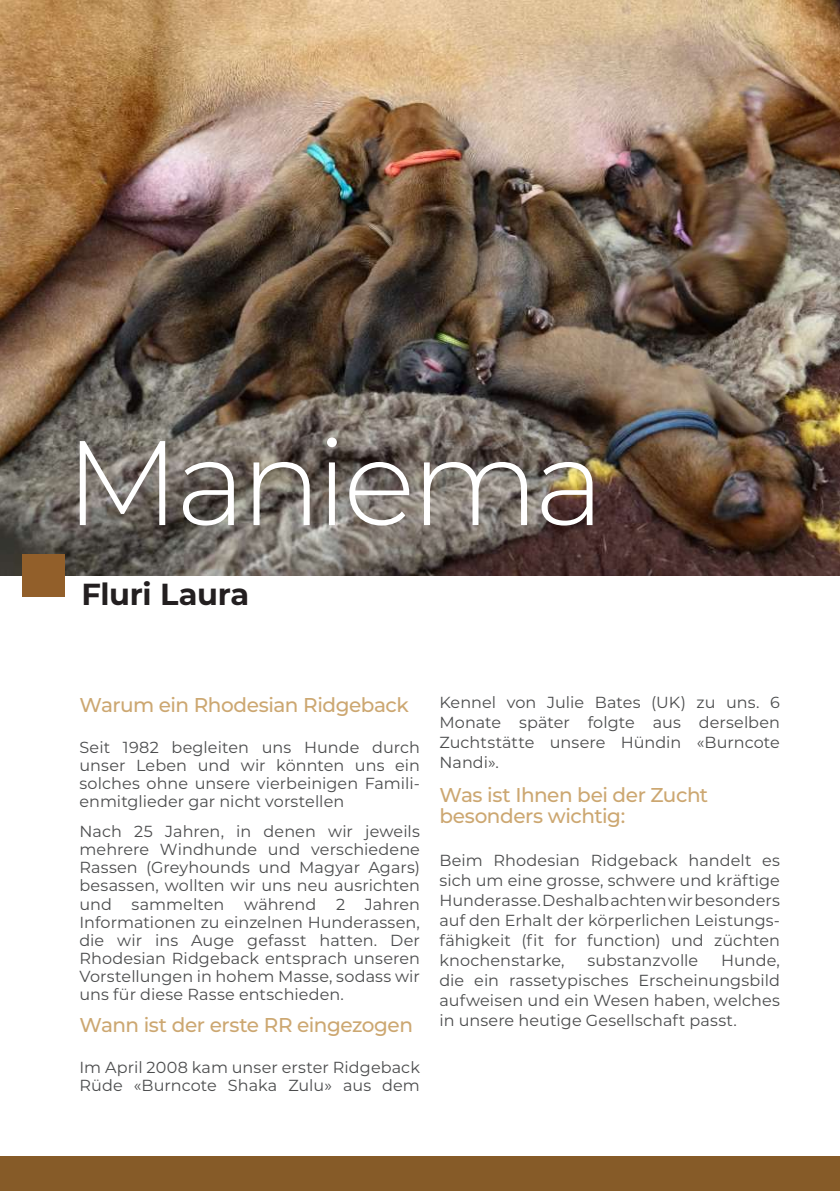
<style>
.page{position:relative;width:840px;height:1191px;background:#fff}
.page>*{position:absolute;margin:0;border:0;box-sizing:border-box;transform-origin:0 0}
.t1{font:300 120px "Montserrat";letter-spacing:-.035em;color:#fff}
.t2{font:700 30.4px "Montserrat";letter-spacing:-.01em;color:#231f20}
.t3{font:500 20px/22px "Montserrat";letter-spacing:-.025em;color:#cca771}
.t4{font:16px/18.2px "Montserrat";letter-spacing:.005em;color:#4b4c4d;text-align:justify}
</style>
<div class="page">
<img style="left:0;top:0;width:839px;height:575px">
<div style="left:0;top:1157px;width:839px;height:34px;background:#865b28"></div>
<div style="left:23px;top:554px;width:42px;height:42px;background:#925f2a"></div>
<h1 class="t1" style="left:65px;top:401px;width:540px">Maniema</h1>
<h2 class="t2" style="left:81px;top:572px;width:169px">Fluri Laura</h2>
<p class="t3" style="left:79px;top:693px;width:331px">Warum ein Rhodesian Ridgeback</p>
<p class="t4" style="left:79px;top:737px;width:342px">Seit 1982 begleiten uns Hunde durch unser Leben und wir könnten uns ein solches ohne unsere vierbeinigen Famili&shy;enmitglieder gar nicht vorstellen</p>
<p class="t4" style="left:79px;top:821px;width:342px">Nach 25 Jahren, in denen wir jeweils mehrere Windhunde und verschiedene Rassen (Greyhounds und Magyar Agars) besassen, wollten wir uns neu ausrichten und sammelten während 2 Jahren Informationen zu einzelnen Hunderassen, die wir ins Auge gefasst hatten. Der Rhodesian Ridgeback entsprach unseren Vorstellungen in hohem Masse, sodass wir uns für diese Rasse entschieden.</p>
<p class="t3" style="left:79px;top:1012px;width:335px">Wann ist der erste RR eingezogen</p>
<p class="t4" style="left:79px;top:1057px;width:342px">Im April 2008 kam unser erster Ridgeback<br>Rüde «Burncote Shaka Zulu» aus dem</p>
<p class="t4" style="left:439px;top:692px;width:342px;line-height:20px">Kennel von Julie Bates (UK) zu uns. 6<br>Monate später folgte aus derselben Zuchtstätte unsere Hündin «Burncote Nandi».</p>
<p class="t3" style="left:439px;top:782px;width:270px">Was ist Ihnen bei der Zucht besonders wichtig:</p>
<p class="t4" style="left:439px;top:850px;width:342px;line-height:20px">Beim Rhodesian Ridgeback handelt es sich um eine grosse, schwere und kräftige Hunderasse. Deshalb achten wir besonders auf den Erhalt der körperlichen Leistungs&shy;fähigkeit (fit for function) und züchten knochenstarke,</p>
<p class="t4" style="left:439px;top:949px;width:342px;line-height:20px;text-indent:281px">Hunde, die ein rassetypisches Erscheinungsbild aufweisen und ein Wesen haben, welches in unsere heutige Gesellschaft passt.</p>
<p class="t4" style="left:587px;top:950px;width:112px">substanzvolle</p>
</div>
